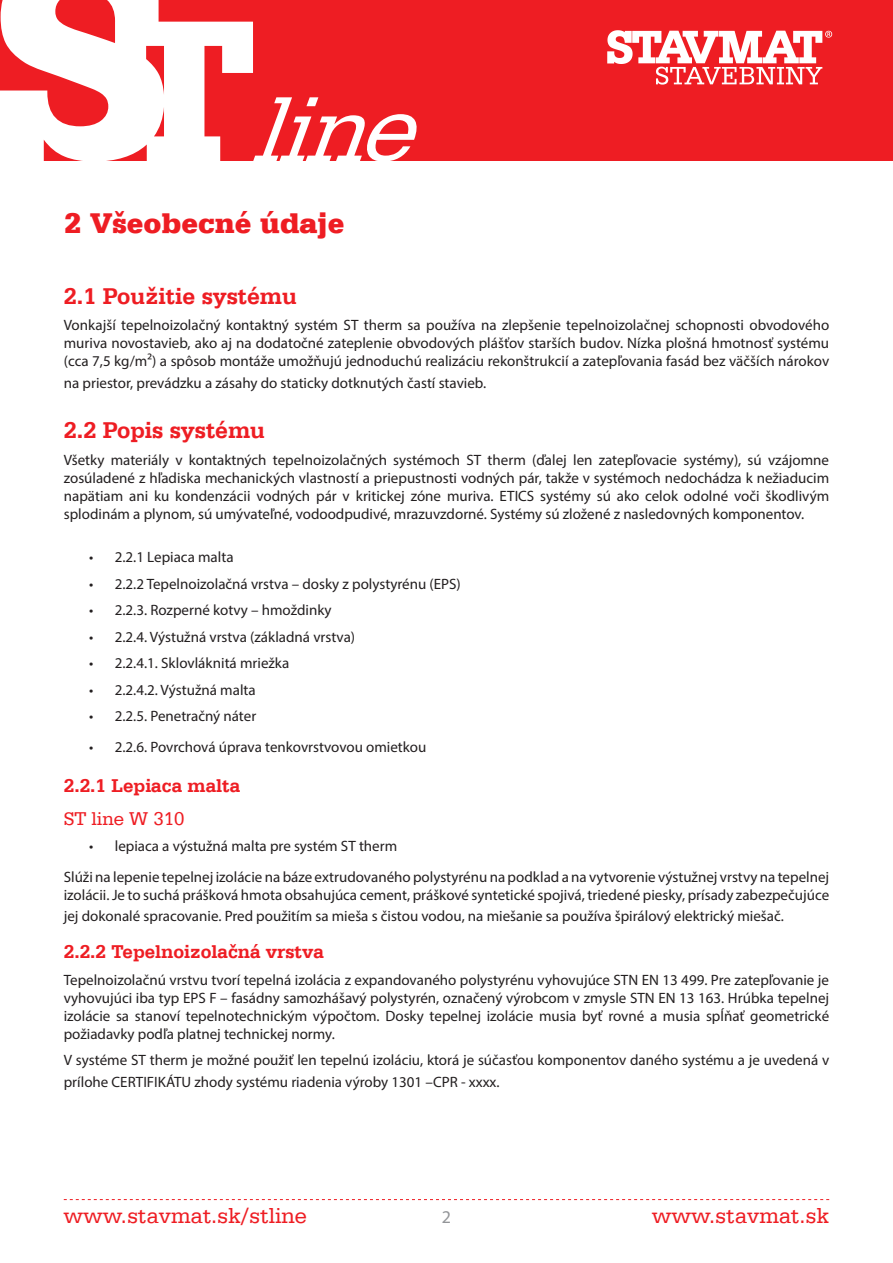
<style>
.page{position:relative;width:893px;height:1263px;background:#fff}
.page>*{position:absolute;margin:0;border:0;box-sizing:border-box;transform-origin:0 0}
.t1{font:900 30px "Serifa TL";color:#ee1d23}
.t2{font:700 24px "Serifa TL";color:#ee1d23}
.t3{font:22.8px "Serifa TL";color:#ee1d23}
.t4{font:700 19.5px "Serifa TL";color:#ee1d23}
.t5{font:19.5px "Serifa TL";color:#ee1d23}
.t6{font:18px "Myriad Pro";color:#939598}
.t7{font:15px/18px "Myriad Pro";color:#231f20;text-align:justify}
</style>
<div class="page">
<div style="left:0;top:0;width:893px;height:160px;background:#ee1d23"></div>
<svg style="left:607px;top:30px;width:225px;height:55px"></svg>
<svg style="left:64px;top:1199px;width:765px;height:1px"></svg>
<svg style="left:0;top:0;width:417px;height:161px"></svg>
<h1 class="t1" style="left:64px;top:204px;width:282px">2 Všeobecné údaje</h1>
<h2 class="t2" style="left:64px;top:281px;width:235px">2.1 Použitie systému</h2>
<p class="t7" style="left:64px;top:316px;width:767px">Vonkajší tepelnoizolačný kontaktný systém ST therm sa používa na zlepšenie tepelnoizolačnej schopnosti obvodového muriva novostavieb, ako aj na dodatočné zateplenie obvodových plášťov starších budov. Nízka plošná hmotnosť systému (cca 7,5 kg/m²) a spôsob montáže umožňujú jednoduchú realizáciu rekonštrukcií a zatepľovania fasád bez väčších nárokov</p>
<p class="t7" style="left:64px;top:374px;width:424px">na priestor, prevádzku a zásahy do staticky dotknutých častí stavieb.</p>
<h2 class="t2" style="left:64px;top:415px;width:203px">2.2 Popis systému</h2>
<p class="t7" style="left:64px;top:450px;width:767px">Všetky materiály v kontaktných tepelnoizolačných systémoch ST therm (ďalej len zatepľovacie systémy), sú vzájomne zosúladené z hľadiska mechanických vlastností a priepustnosti vodných pár, takže v systémoch nedochádza k nežiaducim napätiam ani ku kondenzácii vodných pár v kritickej zóne muriva. ETICS systémy sú ako celok odolné voči škodlivým splodinám a plynom, sú umývateľné, vodoodpudivé, mrazuvzdorné. Systémy sú zložené z nasledovných komponentov.</p>
<p class="t7" style="left:89px;top:548px;width:146px">• 2.2.1 Lepiaca malta</p>
<p class="t7" style="left:89px;top:575px;width:373px">• 2.2.2 Tepelnoizolačná vrstva – dosky z polystyrénu (EPS)</p>
<p class="t7" style="left:89px;top:601px;width:244px">• 2.2.3. Rozperné kotvy – hmoždinky</p>
<p class="t7" style="left:89px;top:628px;width:267px">• 2.2.4. Výstužná vrstva (základná vrstva)</p>
<p class="t7" style="left:89px;top:654px;width:202px">• 2.2.4.1. Sklovláknitá mriežka</p>
<p class="t7" style="left:89px;top:681px;width:168px">• 2.2.4.2. Výstužná malta</p>
<p class="t7" style="left:89px;top:707px;width:168px">• 2.2.5. Penetračný náter</p>
<p class="t7" style="left:89px;top:737px;width:339px">• 2.2.6. Povrchová úprava tenkovrstvovou omietkou</p>
<h3 class="t4" style="left:64px;top:774px;width:178px">2.2.1 Lepiaca malta</h3>
<h3 class="t5" style="left:64px;top:806px;width:122px">ST line W 310</h3>
<p class="t7" style="left:64px;top:830px;width:767px;line-height:30.8px;text-indent:26px">• lepiaca a výstužná malta pre systém ST therm<br>Slúži na lepenie tepelnej izolácie na báze extrudovaného polystyrénu na podklad a na vytvorenie výstužnej vrstvy na tepelnej</p>
<p class="t7" style="left:64px;top:884px;width:767px;line-height:21.6px">izolácii. Je to suchá prášková hmota obsahujúca cement, práškové syntetické spojivá, triedené piesky, prísady zabezpečujúce jej dokonalé spracovanie. Pred použitím sa mieša s čistou vodou, na miešanie sa používa špirálový elektrický miešač.</p>
<h3 class="t4" style="left:64px;top:939px;width:262px">2.2.2 Tepelnoizolačná vrstva</h3>
<p class="t7" style="left:64px;top:970px;width:767px">Tepelnoizolačnú vrstvu tvorí tepelná izolácia z expandovaného polystyrénu vyhovujúce STN EN 13 499. Pre zatepľovanie je vyhovujúci iba typ EPS F – fasádny samozhášavý polystyrén, označený výrobcom v zmysle STN EN 13 163. Hrúbka tepelnej izolácie sa stanoví tepelnotechnickým výpočtom. Dosky tepelnej izolácie musia byť rovné a musia spĺňať geometrické požiadavky podľa platnej technickej normy.</p>
<p class="t7" style="left:64px;top:1049px;width:767px;line-height:21.6px">V systéme ST therm je možné použiť len tepelnú izoláciu, ktorá je súčasťou komponentov daného systému a je uvedená v prílohe CERTIFIKÁTU zhody systému riadenia výroby 1301 –CPR - xxxx.</p>
<h3 class="t3" style="left:63px;top:1201px;width:245px">www.stavmat.sk/stline</h3>
<p class="t6" style="left:442px;top:1206px;width:11px">2</p>
<h3 class="t3" style="left:652px;top:1201px;width:179px">www.stavmat.sk</h3>
</div>
